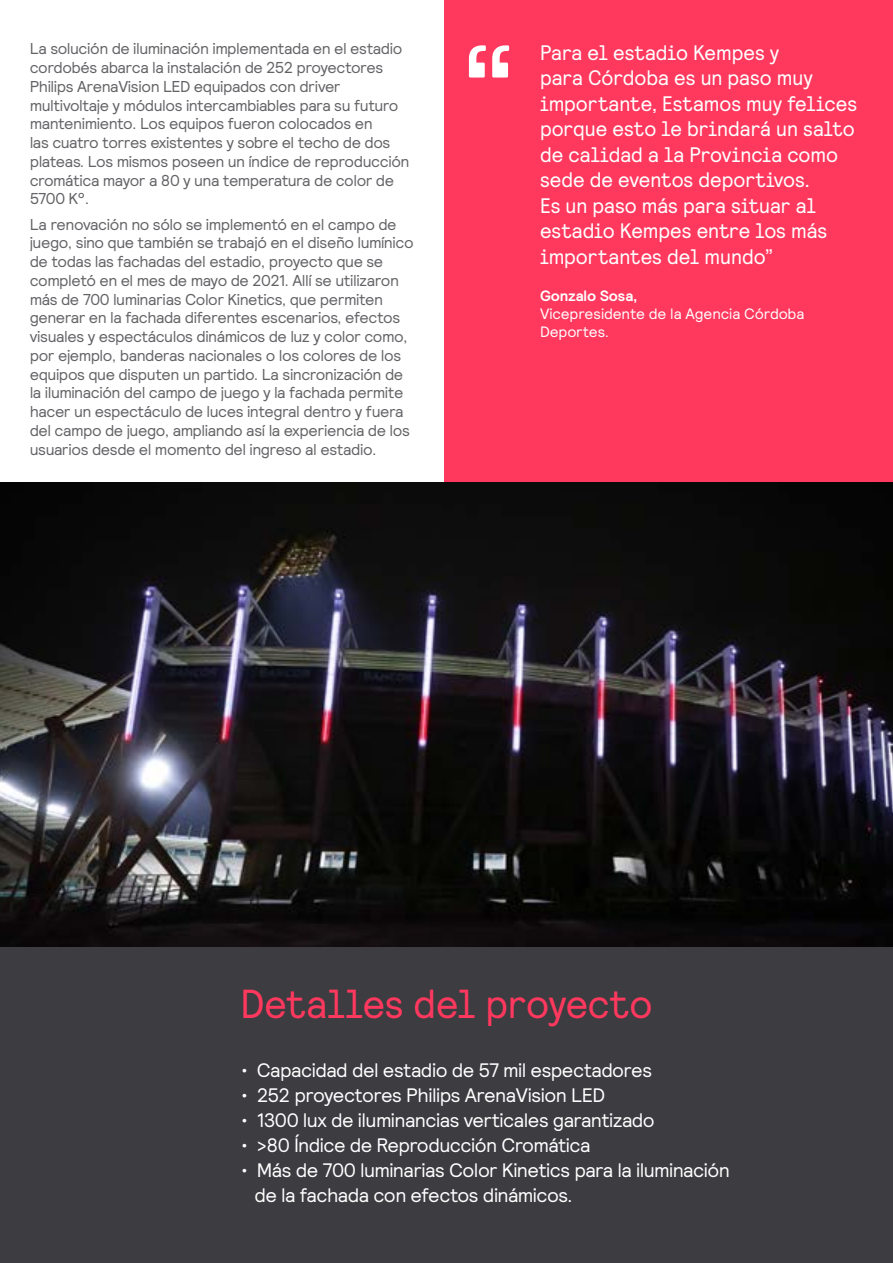
<style>
.page{position:relative;width:893px;height:1263px;background:#fff}
.page>*{position:absolute;margin:0;border:0;box-sizing:border-box;transform-origin:0 0}
.t1{font:155.25px "Relative";color:#fff}
.t2{font:40.5px "Relative Faux";letter-spacing:-.005em;color:#ff385e}
.t3{font:21px/25.5px "Relative Faux";letter-spacing:-.005em;color:#fff}
.t4{font:19.5px/25.2px "Relative";letter-spacing:-.03em;color:#fff}
.t5{font:15.75px/18.8px "Relative";letter-spacing:-.03em;color:#636367}
.t6{font:15px/18px "Relative";letter-spacing:-.01em;color:#fff}
.t7{font:700 15px "Relative";letter-spacing:-.005em;color:#fff}
</style>
<div class="page">
<div style="left:444px;top:0;width:449px;height:482px;background:#ff385e"></div>
<img style="left:0;top:482px;width:893px;height:465px">
<div style="left:0;top:947px;width:893px;height:316px;background:#3c3c41"></div>
<p class="t5" style="left:30px;top:39px;width:381px">La solución de iluminación implementada en el estadio cordobés abarca la instalación de 252 proyectores Philips ArenaVision LED equipados con driver multivoltaje y módulos intercambiables para su futuro mantenimiento. Los equipos fueron colocados en<br>las cuatro torres existentes y sobre el techo de dos plateas. Los mismos poseen un índice de reproducción cromática mayor a 80 y una temperatura de color de 5700 K°.</p>
<p class="t5" style="left:30px;top:214px;width:385px">La renovación no sólo se implementó en el campo de juego, sino que también se trabajó en el diseño lumínico de todas las fachadas del estadio, proyecto que se completó en el mes de mayo de 2021. Allí se utilizaron más de 700 luminarias Color Kinetics, que permiten generar en la fachada diferentes escenarios, efectos visuales y espectáculos dinámicos de luz y color como, por ejemplo, banderas nacionales o los colores de los equipos que disputen un partido. La sincronización de la iluminación del campo de juego y la fachada permite hacer un espectáculo de luces integral dentro y fuera del campo de juego, ampliando así la experiencia de los usuarios desde el momento del ingreso al estadio.</p>
<h1 class="t1" style="left:457px;top:-1px;width:65px">“</h1>
<p class="t3" style="left:540px;top:39px;width:319px">Para el estadio Kempes y<br>para Córdoba es un paso muy importante, Estamos muy felices porque esto le brindará un salto de calidad a la Provincia como sede de eventos deportivos.<br>Es un paso más para situar al estadio Kempes entre los más importantes del mundo”</p>
<p class="t7" style="left:540px;top:286px;width:99px">Gonzalo Sosa,</p>
<p class="t6" style="left:540px;top:304px;width:266px">Vicepresidente de la Agencia Córdoba<br>Deportes.</p>
<h2 class="t2" style="left:240px;top:977px;width:414px">Detalles del proyecto</h2>
<p class="t4" style="left:241px;top:1057px;width:413px">• Capacidad del estadio de 57 mil espectadores</p>
<p class="t4" style="left:241px;top:1082px;width:366px">• 252 proyectores Philips ArenaVision LED</p>
<p class="t4" style="left:241px;top:1107px;width:416px">• 1300 lux de iluminancias verticales garantizado</p>
<p class="t4" style="left:241px;top:1132px;width:352px">• &gt;80 Índice de Reproducción Cromática</p>
<p class="t4" style="left:254px;top:1157px;width:477px;text-indent:-14px">• Más de 700 luminarias Color Kinetics para la iluminación de la fachada con efectos dinámicos.</p>
</div>
